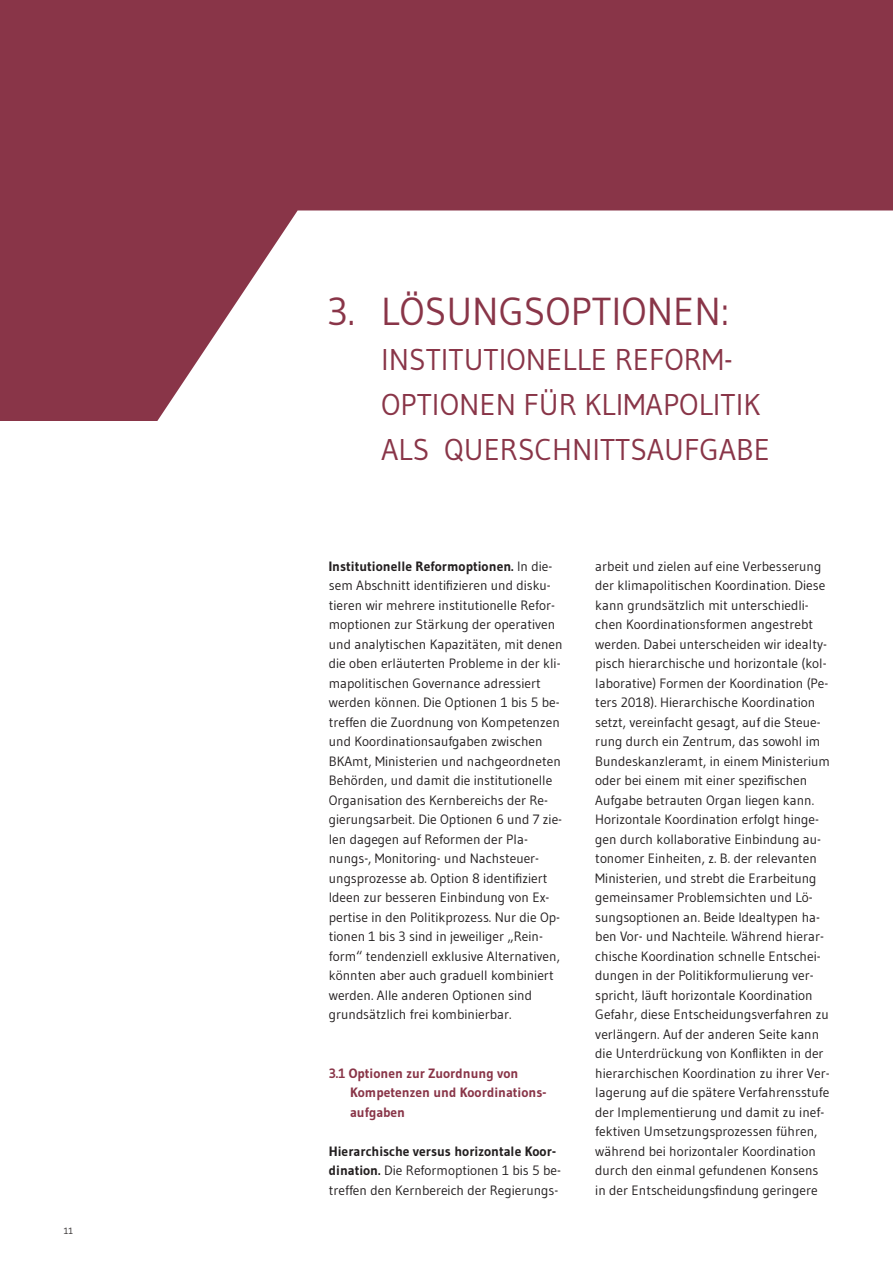
<style>
.page{position:relative;width:893px;height:1263px;background:#fff}
.page>*{position:absolute;margin:0;border:0;box-sizing:border-box;transform-origin:0 0}
.t1{font:39px "Gudea";color:#893548}
.t2{font:30px/45px "Gudea";color:#893548}
.t3{font:13.5px/19.5px "Gudea";color:#231f20}
.t4{font:700 13.5px/19.5px "Gudea";color:#893548}
.t5{font:9px "Gudea";color:#231f20}
.s1{font-weight:700}
</style>
<div class="page">
<svg style="left:0;top:0;width:893px;height:421px;fill:#893548"></svg>
<p class="t5" style="left:64px;top:1225px;width:11px">11</p>
<h1 class="t1" style="left:327px;top:287px;width:404px">3. LÖSUNGSOPTIONEN:</h1>
<h2 class="t2" style="left:381px;top:337px;width:390px">INSTITUTIONELLE REFORM-<br>OPTIONEN FÜR KLIMAPOLITIK<br>ALS QUERSCHNITTSAUFGABE</h2>
<p class="t3" style="left:329px;top:556px;width:235px"><span class="s1">Institutionelle Reformoptionen.</span> In die&shy;sem Abschnitt identifizieren und disku&shy;tieren wir mehrere institutionelle Refor&shy;moptionen zur Stärkung der operativen und analytischen Kapazitäten, mit denen die oben erläuterten Probleme in der kli&shy;mapolitischen Governance adressiert werden können. Die Optionen 1 bis 5 be&shy;treffen die Zuordnung von Kompetenzen und Koordinationsaufgaben zwischen BKAmt, Ministerien und nachgeordneten Behörden, und damit die institutionelle Organisation des Kernbereichs der Re&shy;gierungsarbeit. Die Optionen 6 und 7 zie&shy;len dagegen auf Reformen der Pla&shy;nungs-, Monitoring- und Nachsteuer&shy;ungsprozesse ab. Option 8 identifiziert Ideen zur besseren Einbindung von Ex&shy;pertise in den Politikprozess. Nur die Op&shy;tionen 1 bis 3 sind in jeweiliger „Rein&shy;form“ tendenziell exklusive Alternativen, könnten aber auch graduell kombiniert werden. Alle anderen Optionen sind grundsätzlich frei kombinierbar.</p>
<p class="t4" style="left:350px;top:1063px;width:198px;text-indent:-21px">3.1 Optionen zur Zuordnung von<br>Kompetenzen und Koordinations&shy;aufgaben</p>
<p class="t3" style="left:329px;top:1141px;width:234px"><span class="s1">Hierarchische versus horizontale Koor&shy;dination.</span> Die Reformoptionen 1 bis 5 be&shy;treffen den Kernbereich der Regierungs-</p>
<p class="t3" style="left:595px;top:556px;width:236px">arbeit und zielen auf eine Verbesserung der klimapolitischen Koordination. Diese kann grundsätzlich mit unterschiedli&shy;chen Koordinationsformen angestrebt werden. Dabei unterscheiden wir idealty&shy;pisch hierarchische und horizontale (kol&shy;laborative) Formen der Koordination (Pe&shy;ters 2018). Hierarchische Koordination setzt, vereinfacht gesagt, auf die Steue&shy;rung durch ein Zentrum, das sowohl im Bundeskanzleramt, in einem Ministerium oder bei einem mit einer spezifischen Aufgabe betrauten Organ liegen kann.<br>Horizontale Koordination erfolgt hinge&shy;gen durch kollaborative Einbindung au&shy;tonomer Einheiten, z. B. der relevanten Ministerien, und strebt die Erarbeitung gemeinsamer Problemsichten und Lö&shy;sungsoptionen an. Beide Idealtypen ha&shy;ben Vor- und Nachteile. Während hierar&shy;chische Koordination schnelle Entschei&shy;dungen in der Politikformulierung ver&shy;spricht, läuft horizontale Koordination Gefahr, diese Entscheidungsverfahren zu verlängern. Auf der anderen Seite kann die Unterdrückung von Konflikten in der hierarchischen Koordination zu ihrer Ver&shy;lagerung auf die spätere Verfahrensstufe der Implementierung und damit zu inef&shy;fektiven Umsetzungsprozessen führen, während bei horizontaler Koordination durch den einmal gefundenen Konsens in der Entscheidungsfindung geringere</p>
</div>
